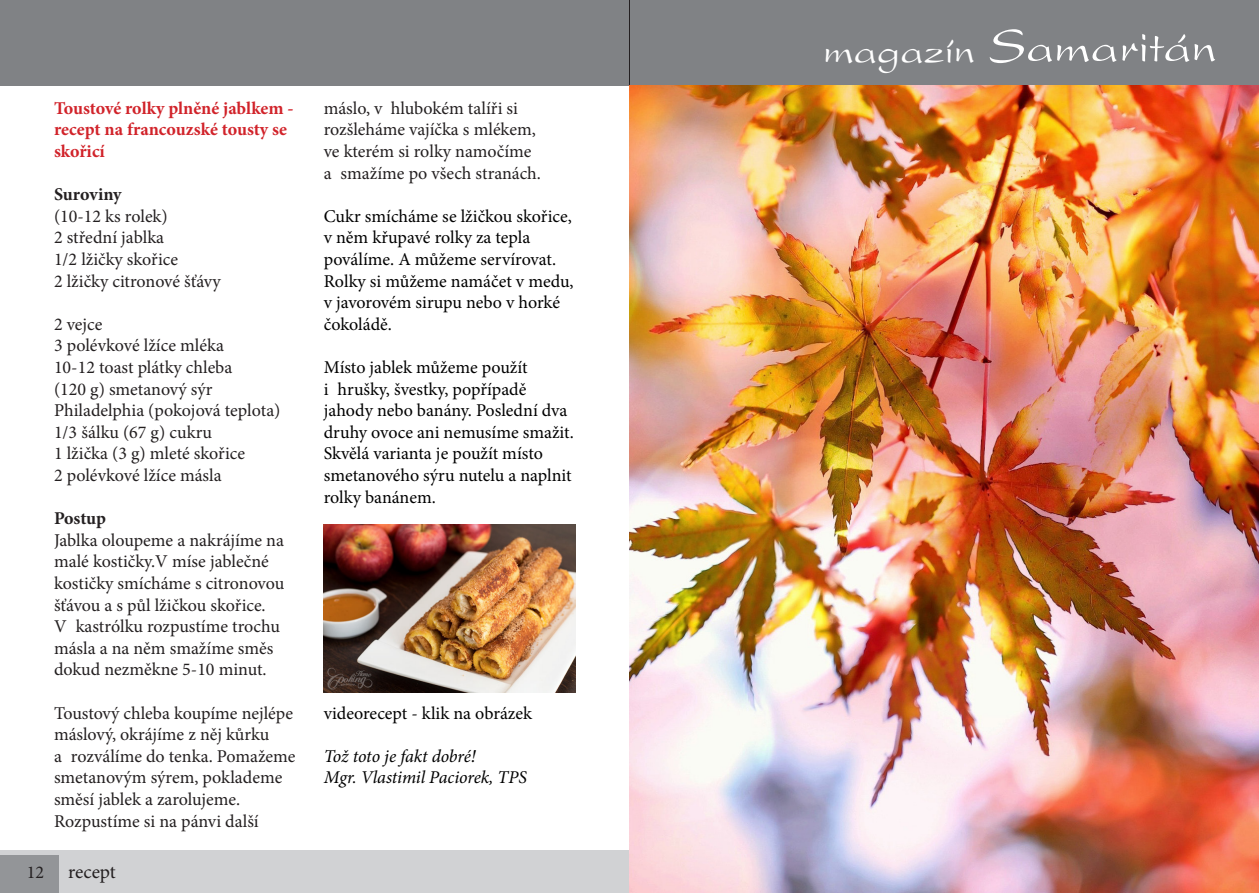
<style>
.page{position:relative;width:1259px;height:893px;background:#fff}
.page>*{position:absolute;margin:0;border:0;box-sizing:border-box;transform-origin:0 0}
.t1{font:50.4px "President";color:#fff}
.t2{font:42px "President";color:#fff}
.t3{font:19.5px "Minion Pro";color:#231f20}
.t4{font:18px/21.6px "Minion Pro";color:#231f20}
.t5{font:18px/21.6px "Minion Pro";letter-spacing:-.005em;color:#000}
.t6{font:700 18px/21.6px "Minion Pro";color:#d1232a}
.t7{font:italic 18px "Minion Pro";letter-spacing:-.01em;color:#000}
.t8{font:700 18px "Minion Pro";letter-spacing:-.005em;color:#231f20}
</style>
<div class="page">
<div style="left:0;top:0;width:629px;height:85px;background:#808285"></div>
<div style="left:0;top:850px;width:629px;height:43px;background:#d1d2d4"></div>
<div style="left:0;top:855px;width:59px;height:38px;background:#939598"></div>
<div style="left:629px;top:0;width:630px;height:85px;background:#808285"></div>
<hr style="left:629px;top:0;width:1px;height:893px;background:#231f20">
<img style="left:324px;top:525px;width:251px;height:167px">
<img style="left:629px;top:85px;width:630px;height:808px">
<p class="t6" style="left:54px;top:97px;width:241px">Toustové rolky plněné jablkem - recept na francouzské tousty se skořicí</p>
<p class="t8" style="left:54px;top:182px;width:69px">Suroviny</p>
<p class="t4" style="left:54px;top:205px;width:115px">(10-12 ks rolek)</p>
<p class="t4" style="left:54px;top:227px;width:112px">2 střední jablka</p>
<p class="t4" style="left:54px;top:248px;width:126px">1/2 lžičky skořice</p>
<p class="t4" style="left:54px;top:270px;width:168px">2 lžičky citronové šťávy</p>
<p class="t4" style="left:54px;top:313px;width:50px">2 vejce</p>
<p class="t4" style="left:54px;top:335px;width:171px">3 polévkové lžíce mléka</p>
<p class="t4" style="left:54px;top:356px;width:180px">10-12 toast plátky chleba</p>
<p class="t4" style="left:54px;top:378px;width:228px">(120 g) smetanový sýr<br>Philadelphia (pokojová teplota)<br>1/3 šálku (67 g) cukru</p>
<p class="t4" style="left:54px;top:443px;width:193px">1 lžička (3 g) mleté skořice</p>
<p class="t4" style="left:54px;top:464px;width:169px">2 polévkové lžíce másla</p>
<p class="t8" style="left:54px;top:506px;width:53px">Postup</p>
<p class="t4" style="left:54px;top:529px;width:232px">Jablka oloupeme a nakrájíme na malé kostičky.V míse jablečné kostičky smícháme s citronovou šťávou a s půl lžičkou skořice.<br>V kastrólku rozpustíme trochu másla a na něm smažíme směs dokud nezměkne 5-10 minut.</p>
<p class="t4" style="left:54px;top:702px;width:243px">Toustový chleba koupíme nejlépe máslový, okrájíme z něj kůrku<br>a rozválíme do tenka. Pomažeme smetanovým sýrem, poklademe směsí jablek a zarolujeme.</p>
<p class="t4" style="left:54px;top:810px;width:206px">Rozpustíme si na pánvi další</p>
<p class="t4" style="left:27px;top:862px;width:19px">12</p>
<p class="t3" style="left:68px;top:859px;width:49px">recept</p>
<p class="t4" style="left:324px;top:97px;width:219px">máslo, v hlubokém talíři si rozšleháme vajíčka s mlékem, ve kterém si rolky namočíme a smažíme po všech stranách.</p>
<p class="t5" style="left:324px;top:205px;width:249px">Cukr smícháme se lžičkou skořice, v něm křupavé rolky za tepla poválíme. A můžeme servírovat.</p>
<p class="t5" style="left:324px;top:270px;width:251px">Rolky si můžeme namáčet v medu, v javorovém sirupu nebo v horké čokoládě.</p>
<p class="t5" style="left:324px;top:356px;width:251px">Místo jablek můžeme použít<br>i hrušky, švestky, popřípadě jahody nebo banány. Poslední dva druhy ovoce ani nemusíme smažit.<br>Skvělá varianta je použít místo smetanového sýru nutelu a naplnit rolky banánem.</p>
<p class="t5" style="left:324px;top:702px;width:210px">videorecept - klik na obrázek</p>
<p class="t7" style="left:324px;top:744px;width:153px">Tož toto je fakt dobré!</p>
<p class="t7" style="left:324px;top:765px;width:204px">Mgr. Vlastimil Paciorek, TPS</p>
<p class="t2" style="left:823px;top:26px;width:153px">magazín</p>
<p class="t1" style="left:989px;top:18px;width:228px">Samaritán</p>
</div>
